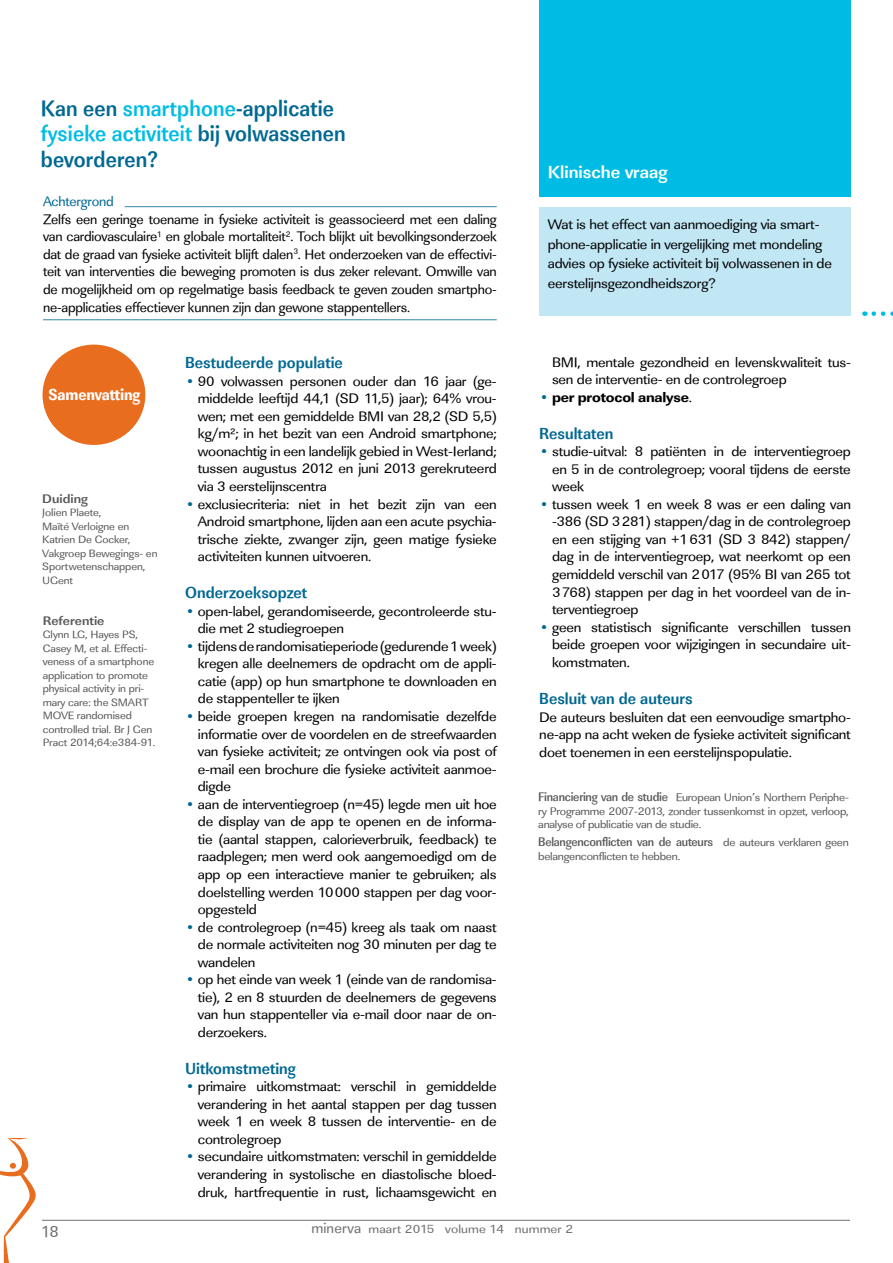
<style>
.page{position:relative;width:893px;height:1263px;background:#fff}
.page>*{position:absolute;margin:0;border:0;box-sizing:border-box;transform-origin:0 0}
.t1{font:700 23.1px/25.5px "Linear Std";letter-spacing:.005em;color:#006892;scale:.91 1}
.t2{font:700 18px "Linear Std";color:#fff}
.t3{font:700 16.5px "Linear Std Cd";color:#006892}
.t4{font:16.5px "Linear Std Nr Xbold";letter-spacing:-.01em;color:#fff}
.t5{font:16.5px "Linear Std";color:#6d6e71}
.t6{font:14.25px/17.5px "Linear Std";letter-spacing:-.015em;color:#000;text-align:justify;scale:1.05 1}
.t7{font:14.25px/17.5px "Linear Std";letter-spacing:-.015em;color:#000;text-align:justify}
.t8{font:14.25px "Linear Std Xbold";letter-spacing:-.015em;color:#000;scale:1.05 1}
.t9{font:14.25px "Linear Std";letter-spacing:-.015em;color:#006892}
.t10{font:500 12.9px "Linear Std Nr";letter-spacing:-.02em;color:#58595b;scale:1.05 1}
.t11{font:700 12.9px "Linear Std";color:#58595b;scale:1.05 1}
.t12{font:12.15px "Linear Std";letter-spacing:.01em;color:#6d6e71;scale:1.11 1}
.t13{font:11.4px/13.5px "Linear Std";letter-spacing:-.02em;color:#58595b;text-align:justify;scale:1.05 1}
.t14{font:10.95px/13.5px "Linear Std";letter-spacing:-.01em;color:#58595b;scale:1.05 1}
.s1{color:#00bce4}
.s2{color:#006892}
.s3{font-family:"Linear Std"}
.s4{font-family:"Linear Std Nr";font-weight:500;font-size:12.9px}
.s5{font-family:"Linear Std";font-weight:400;font-size:11.4px}
.s6{font-size:15px}
</style>
<div class="page">
<hr style="left:42px;top:1220px;width:808px;height:1px;background:#6d6e71">
<svg style="left:0;top:1138px;width:36px;height:125px"></svg>
<div style="left:539px;top:207px;width:312px;height:109px;background:#c1e7f5"></div>
<hr style="left:125px;top:206px;width:372px;height:1px;background:#006892">
<hr style="left:43px;top:319px;width:454px;height:1px;background:#006892">
<div style="left:43px;top:345px;width:102px;height:100px;background:#e86d1f;border-radius:50%"></div>
<div style="left:539px;top:0;width:312px;height:197px;background:#00bce4"></div>
<svg style="left:874px;top:311px;width:19px;height:5px"></svg>
<h1 class="t1" style="left:41px;top:96px;width:336px">Kan een <span class="s1">smartphone</span>-applicatie <span class="s1">fysieke activiteit</span> bij volwassenen bevorderen?</h1>
<p class="t9" style="left:43px;top:193px;width:72px">Achtergrond</p>
<p class="t7" style="left:43px;top:210px;width:455px">Zelfs een geringe toename in fysieke activiteit is geassocieerd met een daling van cardiovasculaire<sup>1</sup> en globale mortaliteit<sup>2</sup>. Toch blijkt uit bevolkingsonderzoek dat de graad van fysieke activiteit blijft dalen<sup>3</sup>. Het onderzoeken van de effectivi&shy;teit van interventies die beweging promoten is dus zeker relevant. Omwille van de mogelijkheid om op regelmatige basis feedback te geven zouden smartpho&shy;ne-applicaties effectiever kunnen zijn dan gewone stappentellers.</p>
<p class="t4" style="left:49px;top:385px;width:93px">Samenvatting</p>
<p class="t11" style="left:42px;top:490px;width:45px">Duiding</p>
<p class="t14" style="left:42px;top:506px;width:111px">Jolien Plaete,<br>Maïté Verloigne en<br>Katrien De Cocker,<br>Vakgroep Bewegings- en<br>Sportwetenschappen,<br>UGent</p>
<p class="t11" style="left:43px;top:612px;width:60px">Referentie</p>
<p class="t14" style="left:43px;top:628px;width:109px">Glynn LG, Hayes PS,<br>Casey M, et al. Effecti&shy;veness of a smartphone application to promote physical activity in pri&shy;mary care: the SMART<br>MOVE randomised controlled trial. Br J Gen<br>Pract 2014;64:e384-91.</p>
<p class="t3" style="left:185px;top:353px;width:159px">Bestudeerde populatie</p>
<p class="t6" style="left:198px;top:372px;width:286px;text-indent:-13px"><span class="s2">•</span> 90 volwassen personen ouder dan 16 jaar (ge&shy;middelde leeftijd 44,1 (SD 11,5) jaar); 64% vrou&shy;wen; met een gemiddelde BMI van 28,2 (SD 5,5) kg/m²; in het bezit van een Android smartphone; woonachtig in een landelijk gebied in West-Ierland; tussen augustus 2012 en juni 2013 gerekruteerd via 3 eerstelijnscentra</p>
<p class="t6" style="left:198px;top:495px;width:286px;text-indent:-13px"><span class="s2">•</span> exclusiecriteria: niet in het bezit zijn van een Android smartphone, lijden aan een acute psychia&shy;trische ziekte, zwanger zijn, geen matige fysieke activiteiten kunnen uitvoeren.</p>
<p class="t3" style="left:185px;top:583px;width:124px">Onderzoeksopzet</p>
<p class="t6" style="left:198px;top:602px;width:286px;text-indent:-13px"><span class="s2">•</span> open-label, gerandomiseerde, gecontroleerde stu&shy;die met 2 studiegroepen</p>
<p class="t6" style="left:198px;top:637px;width:286px;text-indent:-13px"><span class="s2">•</span> tijdens de randomisatieperiode (gedurende 1 week) kregen alle deelnemers de opdracht om de appli&shy;catie (app) op hun smartphone te downloaden en de stappenteller te ijken</p>
<p class="t6" style="left:198px;top:707px;width:286px;text-indent:-13px"><span class="s2">•</span> beide groepen kregen na randomisatie dezelfde informatie over de voordelen en de streefwaarden van fysieke activiteit; ze ontvingen ook via post of e-mail een brochure die fysieke activiteit aanmoe&shy;digde</p>
<p class="t6" style="left:198px;top:795px;width:286px;text-indent:-13px"><span class="s2">•</span> aan de interventiegroep (n=45) legde men uit hoe de display van de app te openen en de informa&shy;tie (aantal stappen, calorieverbruik, feedback) te raadplegen; men werd ook aangemoedigd om de app op een interactieve manier te gebruiken; als doelstelling werden 10000 stappen per dag voor&shy;opgesteld</p>
<p class="t6" style="left:198px;top:918px;width:286px;text-indent:-13px"><span class="s2">•</span> de controlegroep (n=45) kreeg als taak om naast de normale activiteiten nog 30 minuten per dag te wandelen</p>
<p class="t6" style="left:198px;top:971px;width:286px;text-indent:-13px"><span class="s2">•</span> op het einde van week 1 (einde van de randomisa&shy;tie), 2 en 8 stuurden de deelnemers de gegevens van hun stappenteller via e-mail door naar de on&shy;derzoekers.</p>
<p class="t3" style="left:185px;top:1058px;width:112px">Uitkomstmeting</p>
<p class="t6" style="left:198px;top:1078px;width:286px;text-indent:-13px"><span class="s2">•</span> primaire uitkomstmaat: verschil in gemiddelde verandering in het aantal stappen per dag tussen week 1 en week 8 tussen de interventie- en de controlegroep</p>
<p class="t6" style="left:198px;top:1148px;width:286px;text-indent:-13px"><span class="s2">•</span> secundaire uitkomstmaten: verschil in gemiddelde verandering in systolische en diastolische bloed&shy;druk, hartfrequentie in rust, lichaamsgewicht en</p>
<p class="t2" style="left:548px;top:162px;width:121px">Klinische vraag</p>
<p class="t6" style="left:548px;top:215px;width:272px;line-height:19.5px;text-align:left">Wat is het effect van aanmoediging via smart&shy;phone-applicatie in vergelijking met mondeling advies op fysieke activiteit bij volwassenen in de eerstelijnsgezondheidszorg?</p>
<p class="t6" style="left:552px;top:353px;width:286px">BMI, mentale gezondheid en levenskwaliteit tus&shy;sen de interventie- en de controlegroep</p>
<p class="t8" style="left:539px;top:388px;width:147px"><span class="s2">•</span> per protocol analyse<span class="s3">.</span></p>
<p class="t3" style="left:539px;top:423px;width:76px">Resultaten</p>
<p class="t6" style="left:552px;top:443px;width:286px;text-indent:-13px"><span class="s2">•</span> studie-uitval: 8 patiënten in de interventiegroep en 5 in de controlegroep; vooral tijdens de eerste week</p>
<p class="t6" style="left:552px;top:495px;width:286px;text-indent:-13px"><span class="s2">•</span> tussen week 1 en week 8 was er een daling van -386 (SD 3281) stappen/dag in de controlegroep en een stijging van +1631 (SD 3 842) stappen/ dag in de interventiegroep, wat neerkomt op een gemiddeld verschil van 2017 (95% BI van 265 tot 3768) stappen per dag in het voordeel van de in&shy;terventiegroep</p>
<p class="t6" style="left:552px;top:618px;width:286px;text-indent:-13px"><span class="s2">•</span> geen statistisch significante verschillen tussen beide groepen voor wijzigingen in secundaire uit&shy;komstmaten.</p>
<p class="t3" style="left:539px;top:688px;width:155px">Besluit van de auteurs</p>
<p class="t6" style="left:539px;top:708px;width:298px">De auteurs besluiten dat een eenvoudige smartpho&shy;ne-app na acht weken de fysieke activiteit significant doet toenemen in een eerstelijnspopulatie.</p>
<p class="t13" style="left:538px;top:791px;width:297px"><span class="s4">Financiering van de studie</span> European Union’s Northern Periphe&shy;ry Programme 2007-2013, zonder tussenkomst in opzet, verloop, analyse of publicatie van de studie.</p>
<p class="t10" style="left:538px;top:834px;width:297px">Belangenconflicten van de auteurs <span class="s5">de auteurs verklaren geen</span></p>
<p class="t13" style="left:538px;top:849px;width:137px">belangenconflicten te hebben.</p>
<p class="t5" style="left:41px;top:1222px;width:19px">18</p>
<p class="t12" style="left:311px;top:1222px;width:237px"><span class="s6">minerva</span> maart 2015 volume 14 nummer 2</p>
</div>
